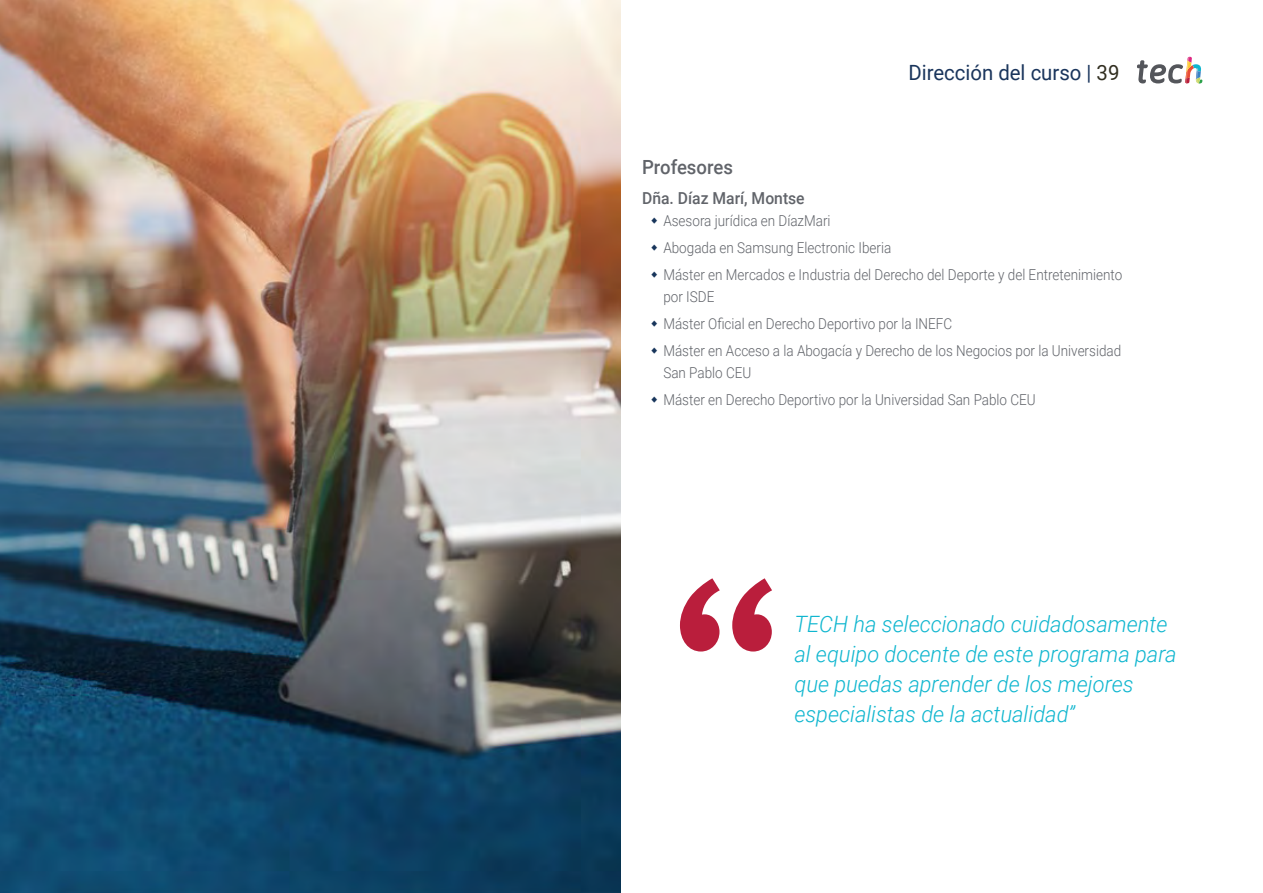
<style>
.page{position:relative;width:1263px;height:893px;background:#fff}
.page>*{position:absolute;margin:0;border:0;box-sizing:border-box;transform-origin:0 0}
.t1{font:italic 300 22.5px/30px "Roboto";color:#0fb6cf}
.t2{font:21px "Roboto";color:#1a355c}
.t3{font:500 19.5px "Roboto";color:#61646a;scale:.95 1}
.t4{font:500 16.5px "Roboto";color:#61646a;scale:.95 1}
.t5{font:300 15px/26.7px "Roboto";color:#61646a;scale:.9 1}
.s1{color:#312e20}
</style>
<div class="page">
<svg style="left:1137px;top:57px;width:65px;height:27px"></svg>
<img style="left:0;top:0;width:621px;height:893px">
<svg style="left:680px;top:578px;width:92px;height:73px"></svg>
<h2 class="t2" style="left:908px;top:57px;width:213px">Dirección del curso | <span class="s1">39</span></h2>
<h3 class="t3" style="left:642px;top:154px;width:97px">Profesores</h3>
<p class="t4" style="left:642px;top:186px;width:173px">Dña. Díaz Marí, Montse</p>
<p class="t5" style="left:663px;top:207px;width:511px">Asesora jurídica en DíazMari<br>Abogada en Samsung Electronic Iberia<br>Máster en Mercados e Industria del Derecho del Deporte y del Entretenimiento</p>
<p class="t5" style="left:663px;top:283px;width:510px">por ISDE<br>Máster Oficial en Derecho Deportivo por la INEFC<br>Máster en Acceso a la Abogacía y Derecho de los Negocios por la Universidad</p>
<p class="t5" style="left:663px;top:359px;width:415px">San Pablo CEU<br>Máster en Derecho Deportivo por la Universidad San Pablo CEU</p>
<h1 class="t1" style="left:794px;top:608px;width:384px">TECH ha seleccionado cuidadosamente al equipo docente de este programa para que puedas aprender de los mejores especialistas de la actualidad”</h1>
</div>
